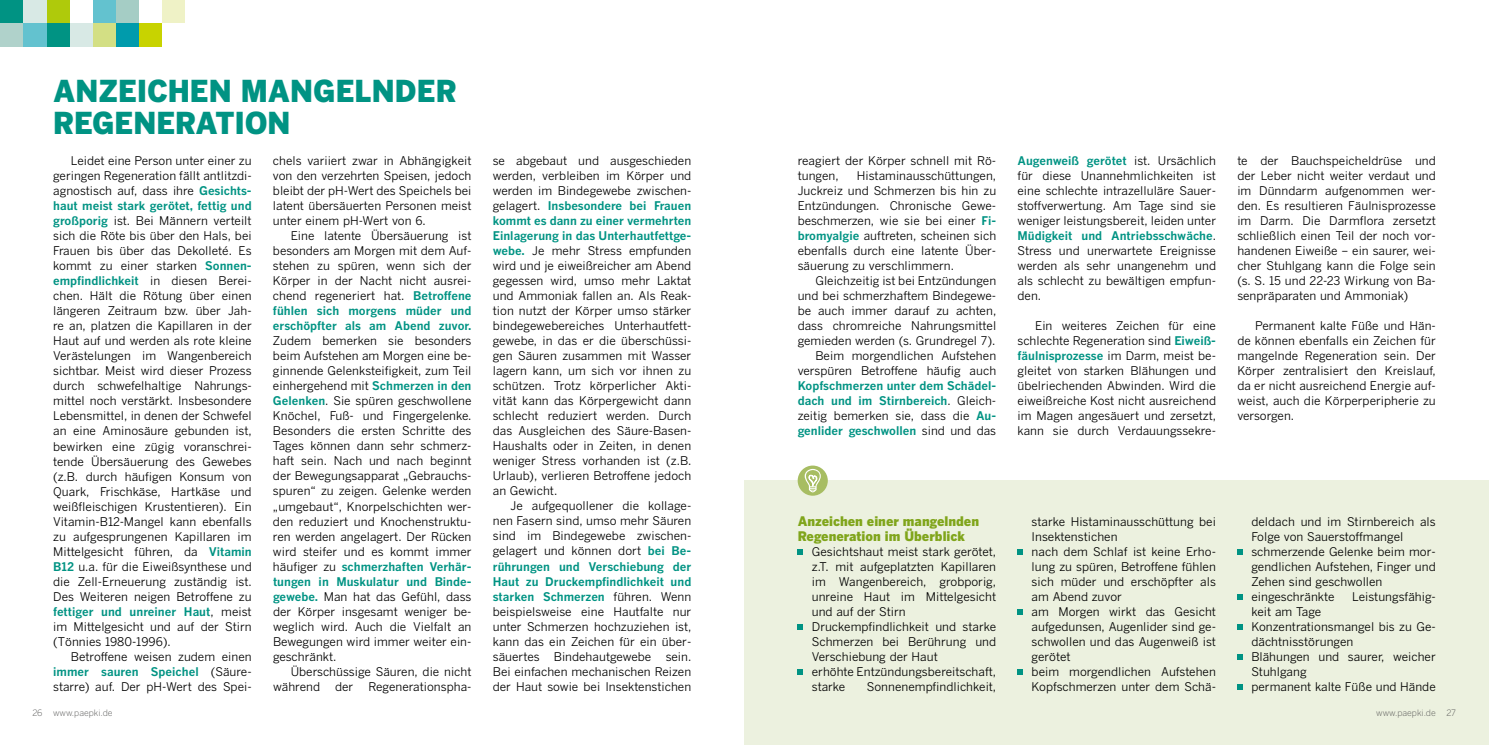
<style>
.page{position:relative;width:1489px;height:745px;background:#fff}
.page>*{position:absolute;margin:0;border:0;box-sizing:border-box;transform-origin:0 0}
.t1{font:900 30px/32.5px "Benton Gothic";color:#009383}
.t2{font:900 13.12px/15px "Benton Gothic";color:#80a51b}
.t3{font:11.88px/15px "Benton Gothic";color:#000;text-align:justify}
.t4{font:700 11.88px/15px "Benton Gothic";color:#009383;text-align:justify}
.t5{font:300 8.75px "Benton Gothic";color:#575756}
.s1{font-weight:700;color:#009383}
.s2{font-weight:400;color:#000}
</style>
<div class="page">
<div style="left:138px;top:23px;width:23px;height:23px;background:#c8d300"></div>
<div style="left:115px;top:23px;width:23px;height:23px;background:#009bac"></div>
<div style="left:92px;top:23px;width:23px;height:23px;background:#d3df84"></div>
<div style="left:69px;top:23px;width:23px;height:23px;background:#d8e9e5"></div>
<div style="left:46px;top:23px;width:23px;height:23px;background:#009383"></div>
<div style="left:23px;top:23px;width:23px;height:23px;background:#63c2cf"></div>
<div style="left:0;top:23px;width:23px;height:23px;background:#b0d2cb"></div>
<div style="left:161px;top:0;width:23px;height:23px;background:#eff2c6"></div>
<div style="left:115px;top:0;width:23px;height:23px;background:#a5cdc5"></div>
<div style="left:92px;top:0;width:23px;height:23px;background:#63c2cf"></div>
<div style="left:46px;top:0;width:23px;height:23px;background:#afca0b"></div>
<div style="left:23px;top:0;width:23px;height:23px;background:#d8e9e5"></div>
<div style="left:0;top:0;width:23px;height:23px;background:#009383"></div>
<div style="left:744px;top:480px;width:744px;height:264px;background:#ecf1df"></div>
<svg style="left:797px;top:549px;width:5px;height:5px"></svg>
<svg style="left:797px;top:624px;width:5px;height:5px"></svg>
<svg style="left:797px;top:669px;width:5px;height:5px"></svg>
<svg style="left:1017px;top:549px;width:5px;height:5px"></svg>
<svg style="left:1017px;top:609px;width:5px;height:5px"></svg>
<svg style="left:1017px;top:669px;width:5px;height:5px"></svg>
<svg style="left:1237px;top:549px;width:5px;height:5px"></svg>
<svg style="left:1237px;top:594px;width:5px;height:5px"></svg>
<svg style="left:1237px;top:624px;width:5px;height:5px"></svg>
<svg style="left:1237px;top:654px;width:5px;height:5px"></svg>
<svg style="left:1237px;top:684px;width:5px;height:5px"></svg>
<div style="left:797px;top:465px;width:30px;height:30px;background:#a7bd62;border-radius:50%"></div>
<svg style="left:804px;top:468px;width:16px;height:24px"></svg>
<h1 class="t1" style="left:53px;top:74px;width:405px">ANZEICHEN MANGELNDER<br>REGENERATION</h1>
<p class="t3" style="left:53px;top:153px;width:200px;text-indent:18px">Leidet eine Person unter einer zu geringen Regeneration fällt antlitzdi&shy;agnostisch auf, dass ihre <span class="s1">Gesichts&shy;haut meist stark gerötet, fettig und großporig</span> ist. Bei Männern verteilt sich die Röte bis über den Hals, bei Frauen bis über das Dekolleté. Es kommt zu einer starken <span class="s1">Sonnen&shy;empfindlichkeit</span> in diesen Berei&shy;chen. Hält die Rötung über einen längeren Zeitraum bzw. über Jah&shy;re an, platzen die Kapillaren in der Haut auf und werden als rote kleine Verästelungen im Wangenbereich sichtbar. Meist wird dieser Prozess durch schwefelhaltige Nahrungs&shy;mittel noch verstärkt. Insbesondere Lebensmittel, in denen der Schwefel an eine Aminosäure gebunden ist, bewirken eine zügig voranschrei&shy;tende Übersäuerung des Gewebes (z.B. durch häufigen Konsum von Quark, Frischkäse, Hartkäse und weißfleischigen Krustentieren). Ein Vitamin-B12-Mangel kann ebenfalls zu aufgesprungenen Kapillaren im Mittelgesicht führen, da <span class="s1">Vitamin B12</span> u.a. für die Eiweißsynthese und die Zell-Erneuerung zuständig ist.<br>Des Weiteren neigen Betroffene zu <span class="s1">fettiger und unreiner Haut</span>, meist im Mittelgesicht und auf der Stirn (Tönnies 1980-1996).</p>
<p class="t3" style="left:53px;top:648px;width:200px;text-indent:18px">Betroffene weisen zudem einen <span class="s1">immer sauren Speichel</span> (Säure&shy;starre) auf. Der pH-Wert des Spei-</p>
<p class="t5" style="left:32px;top:707px;width:82px">26 www.paepki.de</p>
<p class="t3" style="left:273px;top:153px;width:200px">chels variiert zwar in Abhängigkeit von den verzehrten Speisen, jedoch bleibt der pH-Wert des Speichels bei latent übersäuerten Personen meist unter einem pH-Wert von 6.</p>
<p class="t3" style="left:273px;top:228px;width:200px;text-indent:18px">Eine latente Übersäuerung ist besonders am Morgen mit dem Auf&shy;stehen zu spüren, wenn sich der Körper in der Nacht nicht ausrei&shy;chend regeneriert hat. <span class="s1">Betroffene fühlen sich morgens müder und erschöpfter als am Abend zuvor.</span></p>
<p class="t3" style="left:273px;top:333px;width:200px">Zudem bemerken sie besonders beim Aufstehen am Morgen eine be&shy;ginnende Gelenksteifigkeit, zum Teil einhergehend mit <span class="s1">Schmerzen in den Gelenken</span>. Sie spüren geschwollene Knöchel, Fuß- und Fingergelenke.<br>Besonders die ersten Schritte des Tages können dann sehr schmerz&shy;haft sein. Nach und nach beginnt der Bewegungsapparat „Gebrauchs&shy;spuren“ zu zeigen. Gelenke werden „umgebaut“, Knorpelschichten wer&shy;den reduziert und Knochenstruktu&shy;ren werden angelagert. Der Rücken wird steifer und es kommt immer häufiger zu <span class="s1">schmerzhaften Verhär&shy;tungen in Muskulatur und Binde&shy;gewebe.</span> Man hat das Gefühl, dass der Körper insgesamt weniger be&shy;weglich wird. Auch die Vielfalt an Bewegungen wird immer weiter ein&shy;geschränkt.</p>
<p class="t3" style="left:273px;top:663px;width:200px;text-indent:18px">Überschüssige Säuren, die nicht während</p>
<p class="t3" style="left:335px;top:678px;width:20px">der</p>
<p class="t3" style="left:368px;top:678px;width:105px">Regenerationspha-</p>
<p class="t3" style="left:493px;top:153px;width:200px">se abgebaut und ausgeschieden werden, verbleiben im Körper und werden im Bindegewebe zwischen&shy;gelagert. <span class="s1">Insbesondere bei Frauen kommt es dann zu einer vermehrten Einlagerung in das Unterhautfettge&shy;webe.</span> Je mehr Stress empfunden wird und je eiweißreicher am Abend gegessen wird, umso mehr Laktat und Ammoniak fallen an. Als Reak&shy;tion nutzt der Körper umso stärker bindegewebereiches Unterhautfett&shy;gewebe, in das er die überschüssi&shy;gen Säuren zusammen mit Wasser lagern kann, um sich vor ihnen zu schützen. Trotz körperlicher Akti&shy;vität kann das Körpergewicht dann schlecht reduziert werden. Durch das Ausgleichen des Säure-Basen-Haushalts oder in Zeiten, in denen weniger Stress vorhanden ist (z.B.<br>Urlaub), verlieren Betroffene jedoch an Gewicht.</p>
<p class="t3" style="left:493px;top:498px;width:200px;text-indent:18px">Je aufgequollener die kollage&shy;nen Fasern sind, umso mehr Säuren sind im Bindegewebe zwischen&shy;gelagert und können dort <span class="s1">bei Be&shy;rührungen und Verschiebung der Haut zu Druckempfindlichkeit und starken Schmerzen</span> führen. Wenn beispielsweise eine Hautfalte nur unter Schmerzen hochzuziehen ist, kann das ein Zeichen für ein über&shy;säuertes Bindehautgewebe sein.<br>Bei einfachen mechanischen Reizen der Haut sowie bei Insektenstichen</p>
<p class="t3" style="left:797px;top:153px;width:200px">reagiert der Körper schnell mit Rö&shy;tungen,</p>
<p class="t3" style="left:797px;top:168px;width:200px;text-indent:59px">Histaminausschüttungen, Juckreiz und Schmerzen bis hin zu Entzündungen. Chronische Gewe&shy;beschmerzen, wie sie bei einer <span class="s1">Fi&shy;bromyalgie</span> auftreten, scheinen sich ebenfalls durch eine latente Über&shy;säuerung zu verschlimmern.</p>
<p class="t3" style="left:797px;top:273px;width:200px;text-align:right">Gleichzeitig ist bei Entzündungen und bei schmerzhaftem Bindegewe&shy;be auch immer darauf zu achten, dass chromreiche Nahrungsmittel gemieden werden (s. Grundregel 7).<br>Beim morgendlichen Aufstehen verspüren Betroffene häufig auch</p>
<p class="t4" style="left:797px;top:378px;width:200px">Kopfschmerzen unter dem Schädel&shy;dach und im Stirnbereich<span class="s2">. Gleich&shy;zeitig bemerken sie, dass die</span> Au&shy;genlider geschwollen <span class="s2">sind und das</span></p>
<p class="t3" style="left:1017px;top:153px;width:200px"><span class="s1">Augenweiß gerötet</span> ist. Ursächlich für diese Unannehmlichkeiten ist eine schlechte intrazelluläre Sauer&shy;stoffverwertung. Am Tage sind sie weniger leistungsbereit, leiden unter <span class="s1">Müdigkeit und Antriebsschwäche</span>.<br>Stress und unerwartete Ereignisse werden als sehr unangenehm und als schlecht zu bewältigen empfun&shy;den.</p>
<p class="t3" style="left:1017px;top:318px;width:200px;text-indent:18px">Ein weiteres Zeichen für eine schlechte Regeneration sind <span class="s1">Eiweiß&shy;fäulnisprozesse</span> im Darm, meist be&shy;gleitet von starken Blähungen und übelriechenden Abwinden. Wird die eiweißreiche Kost nicht ausreichend im Magen angesäuert und zersetzt, kann sie durch Verdauungssekre-</p>
<p class="t3" style="left:1237px;top:153px;width:200px">te der Bauchspeicheldrüse und der Leber nicht weiter verdaut und im Dünndarm aufgenommen wer&shy;den. Es resultieren Fäulnisprozesse im Darm. Die Darmflora zersetzt schließlich einen Teil der noch vor&shy;handenen Eiweiße – ein saurer, wei&shy;cher Stuhlgang kann die Folge sein (s. S. 15 und 22-23 Wirkung von Ba&shy;senpräparaten und Ammoniak)</p>
<p class="t3" style="left:1237px;top:318px;width:200px;text-indent:18px">Permanent kalte Füße und Hän&shy;de können ebenfalls ein Zeichen für mangelnde Regeneration sein. Der Körper zentralisiert den Kreislauf, da er nicht ausreichend Energie auf&shy;weist, auch die Körperperipherie zu versorgen.</p>
<p class="t2" style="left:797px;top:512px;width:183px">Anzeichen einer mangelnden<br>Regeneration im Überblick</p>
<p class="t3" style="left:811px;top:543px;width:186px;text-align:left">Gesichtshaut meist stark gerötet, z.T. mit aufgeplatzten Kapillaren im Wangenbereich, grobporig, unreine Haut im Mittelgesicht und auf der Stirn<br>Druckempfindlichkeit und starke<br>Schmerzen bei Berührung und<br>Verschiebung der Haut<br>erhöhte Entzündungsbereitschaft, starke</p>
<p class="t3" style="left:866px;top:678px;width:131px">Sonnenempfindlichkeit,</p>
<p class="t3" style="left:1031px;top:513px;width:186px;text-align:left">starke Histaminausschüttung bei<br>Insektenstichen<br>nach dem Schlaf ist keine Erho&shy;lung zu spüren, Betroffene fühlen sich müder und erschöpfter als am Abend zuvor<br>am Morgen wirkt das Gesicht aufgedunsen, Augenlider sind ge&shy;schwollen und das Augenweiß ist gerötet<br>beim morgendlichen Aufstehen<br>Kopfschmerzen unter dem Schä-</p>
<p class="t3" style="left:1251px;top:513px;width:186px;text-align:left">deldach und im Stirnbereich als<br>Folge von Sauerstoffmangel schmerzende Gelenke beim mor&shy;gendlichen Aufstehen, Finger und<br>Zehen sind geschwollen eingeschränkte</p>
<p class="t3" style="left:1352px;top:588px;width:85px">Leistungsfähig-</p>
<p class="t3" style="left:1251px;top:603px;width:186px;text-align:left">keit am Tage<br>Konzentrationsmangel bis zu Ge&shy;dächtnisstörungen<br>Blähungen und saurer, weicher<br>Stuhlgang<br>permanent kalte Füße und Hände</p>
<p class="t5" style="left:1376px;top:707px;width:81px">www.paepki.de 27</p>
</div>
